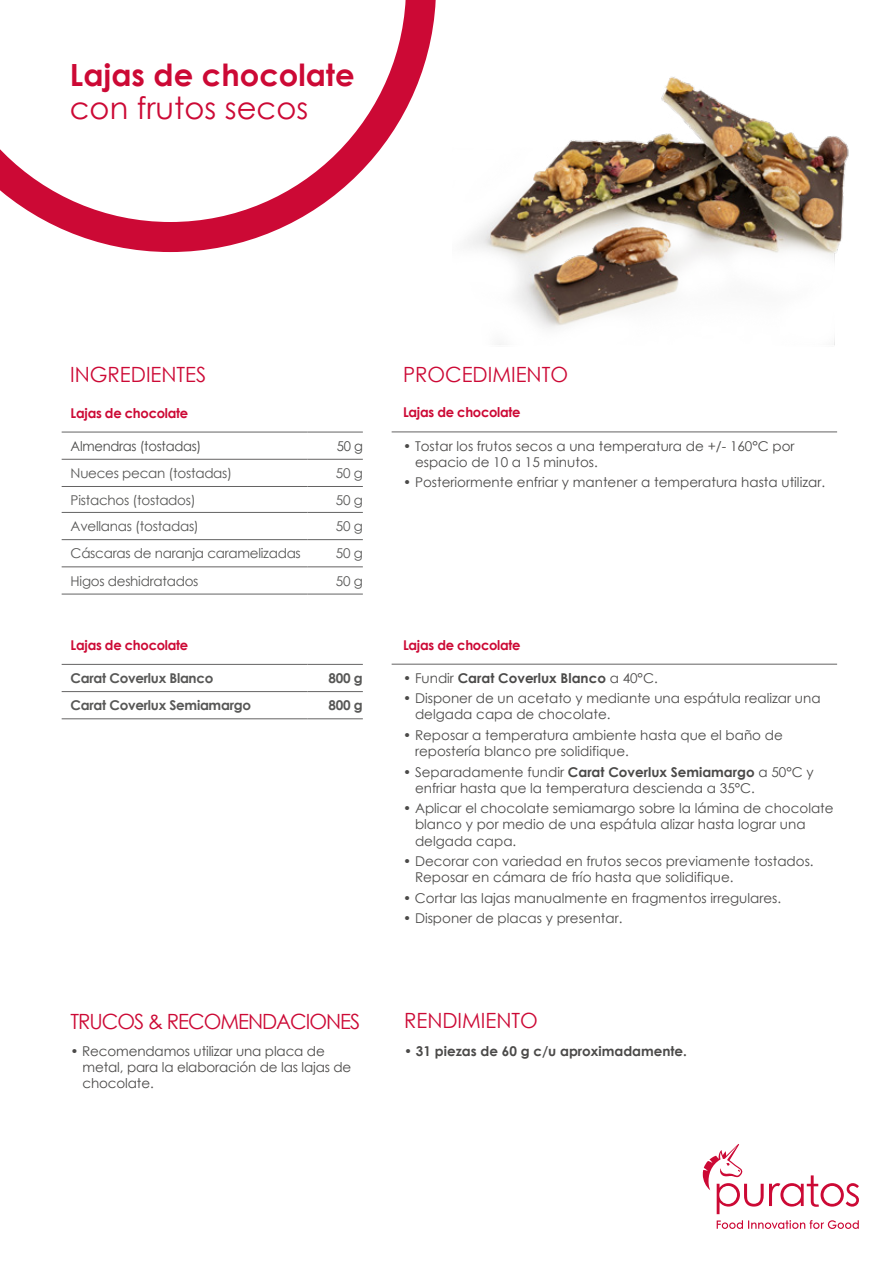
<style>
.page{position:relative;width:893px;height:1263px;background:#fff}
.page>*{position:absolute;margin:0;border:0;box-sizing:border-box;transform-origin:0 0}
.t1{font:700 30.6px "Century Gothic";color:#cc0935}
.t2{font:30.6px "Century Gothic";color:#cc0935}
.t3{font:21px "Century Gothic";color:#cc0935}
.t4{font:21px "Century Gothic";letter-spacing:-.05em;color:#cc0935}
.t5{font:13.5px/16.2px "Century Gothic";color:#4b4a49}
.t6{font:13.5px "Century Gothic";letter-spacing:-.02em;color:#575756}
.t7{font:700 13.5px "Century Gothic";color:#4b4a49}
.t8{font:700 13.5px "Century Gothic";letter-spacing:-.02em;color:#cc0935}
.t9{font:700 13.5px "Century Gothic";letter-spacing:-.02em;color:#575756}
.t10{font:13.5px "Century Gothic";letter-spacing:-.02em;color:#4a4a49}
.s1{font-weight:400}
.s2{font-weight:700}
</style>
<div class="page">
<hr style="left:392px;top:431px;width:445px;height:1px;background:#646363">
<hr style="left:392px;top:664px;width:445px;height:1px;background:#646363">
<hr style="left:62px;top:432px;width:246px;height:1px;background:#646363">
<hr style="left:308px;top:432px;width:55px;height:1px;background:#646363">
<hr style="left:62px;top:459px;width:246px;height:1px;background:#646363">
<hr style="left:308px;top:459px;width:55px;height:1px;background:#646363">
<hr style="left:62px;top:486px;width:246px;height:1px;background:#646363">
<hr style="left:308px;top:486px;width:55px;height:1px;background:#646363">
<hr style="left:62px;top:512px;width:246px;height:1px;background:#646363">
<hr style="left:308px;top:512px;width:55px;height:1px;background:#646363">
<hr style="left:62px;top:539px;width:246px;height:1px;background:#646363">
<hr style="left:308px;top:539px;width:55px;height:1px;background:#646363">
<hr style="left:62px;top:566px;width:246px;height:1px;background:#646363">
<hr style="left:308px;top:566px;width:55px;height:1px;background:#646363">
<hr style="left:62px;top:594px;width:246px;height:1px;background:#646363">
<hr style="left:308px;top:594px;width:55px;height:1px;background:#646363">
<hr style="left:62px;top:664px;width:246px;height:1px;background:#646363">
<hr style="left:308px;top:664px;width:55px;height:1px;background:#646363">
<hr style="left:62px;top:691px;width:246px;height:1px;background:#646363">
<hr style="left:308px;top:691px;width:55px;height:1px;background:#646363">
<hr style="left:62px;top:718px;width:246px;height:1px;background:#646363">
<hr style="left:308px;top:718px;width:55px;height:1px;background:#646363">
<svg style="left:717px;top:1220px;width:142px;height:9px"></svg>
<svg style="left:703px;top:1144px;width:156px;height:70px"></svg>
<svg style="left:0;top:0;width:436px;height:252px"></svg>
<img style="left:468px;top:77px;width:381px;height:268px">
<h1 class="t1" style="left:70px;top:52px;width:286px">Lajas de chocolate</h1>
<h1 class="t2" style="left:70px;top:87px;width:240px">con frutos secos</h1>
<h2 class="t3" style="left:70px;top:360px;width:138px">INGREDIENTES</h2>
<h2 class="t3" style="left:403px;top:360px;width:167px">PROCEDIMIENTO</h2>
<p class="t8" style="left:71px;top:403px;width:119px">Lajas de chocolate</p>
<p class="t10" style="left:71px;top:436px;width:132px">Almendras (tostadas)</p>
<p class="t10" style="left:337px;top:436px;width:28px">50 g</p>
<p class="t6" style="left:71px;top:464px;width:163px">Nueces pecan (tostadas)</p>
<p class="t6" style="left:336px;top:464px;width:28px">50 g</p>
<p class="t6" style="left:71px;top:490px;width:127px">Pistachos (tostados)</p>
<p class="t6" style="left:336px;top:490px;width:28px">50 g</p>
<p class="t6" style="left:71px;top:517px;width:130px">Avellanas (tostadas)</p>
<p class="t6" style="left:336px;top:517px;width:28px">50 g</p>
<p class="t6" style="left:71px;top:544px;width:232px">Cáscaras de naranja caramelizadas</p>
<p class="t6" style="left:336px;top:544px;width:28px">50 g</p>
<p class="t6" style="left:71px;top:571px;width:129px">Higos deshidratados</p>
<p class="t6" style="left:336px;top:571px;width:28px">50 g</p>
<p class="t8" style="left:71px;top:635px;width:119px">Lajas de chocolate</p>
<p class="t9" style="left:71px;top:668px;width:144px">Carat Coverlux Blanco</p>
<p class="t9" style="left:329px;top:668px;width:36px">800 g</p>
<p class="t9" style="left:71px;top:695px;width:182px">Carat Coverlux Semiamargo</p>
<p class="t9" style="left:329px;top:695px;width:36px">800 g</p>
<h2 class="t4" style="left:71px;top:1007px;width:291px">TRUCOS &amp; RECOMENDACIONES</h2>
<p class="t5" style="left:83px;top:1042px;width:270px;text-indent:-12px">• Recomendamos utilizar una placa de metal, para la elaboración de las lajas de chocolate.</p>
<p class="t8" style="left:403px;top:402px;width:119px">Lajas de chocolate</p>
<p class="t5" style="left:415px;top:437px;width:381px;text-indent:-12px">• Tostar los frutos secos a una temperatura de +/- 160°C por espacio de 10 a 15 minutos.</p>
<p class="t5" style="left:403px;top:474px;width:424px">• Posteriormente enfriar y mantener a temperatura hasta utilizar.</p>
<p class="t8" style="left:403px;top:634px;width:119px">Lajas de chocolate</p>
<p class="t7" style="left:403px;top:668px;width:256px"><span class="s1">• Fundir</span> Carat Coverlux Blanco <span class="s1">a 40°C.</span></p>
<p class="t5" style="left:415px;top:690px;width:407px;text-indent:-12px">• Disponer de un acetato y mediante una espátula realizar una delgada capa de chocolate.</p>
<p class="t5" style="left:415px;top:727px;width:369px;text-indent:-12px">• Reposar a temperatura ambiente hasta que el baño de repostería blanco pre solidifique.</p>
<p class="t5" style="left:415px;top:763px;width:400px;text-indent:-12px">• Separadamente fundir <span class="s2">Carat Coverlux Semiamargo</span> a 50°C y enfriar hasta que la temperatura descienda a 35°C.</p>
<p class="t5" style="left:415px;top:800px;width:420px;text-indent:-12px">• Aplicar el chocolate semiamargo sobre la lámina de chocolate blanco y por medio de una espátula alizar hasta lograr una delgada capa.</p>
<p class="t5" style="left:415px;top:853px;width:400px;text-indent:-12px">• Decorar con variedad en frutos secos previamente tostados.<br>Reposar en cámara de frío hasta que solidifique.</p>
<p class="t5" style="left:403px;top:889px;width:380px">• Cortar las lajas manualmente en fragmentos irregulares.</p>
<p class="t5" style="left:403px;top:910px;width:221px">• Disponer de placas y presentar.</p>
<h2 class="t3" style="left:404px;top:1006px;width:135px">RENDIMIENTO</h2>
<p class="t7" style="left:404px;top:1040px;width:284px">• 31 piezas de 60 g c/u aproximadamente.</p>
</div>
